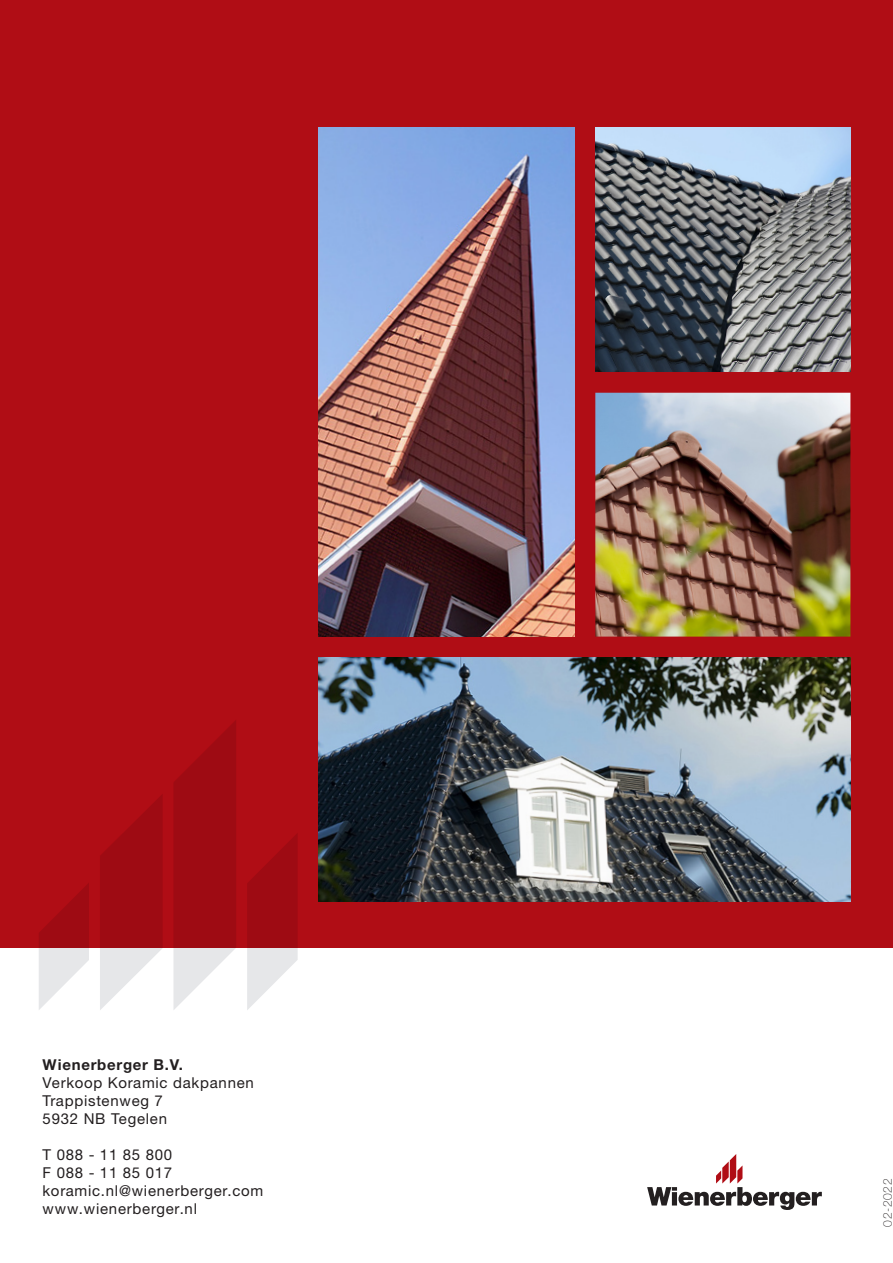
<style>
.page{position:relative;width:893px;height:1263px;background:#fff}
.page>*{position:absolute;margin:0;border:0;box-sizing:border-box;transform-origin:0 0}
.t1{font:15px "Helvetica Neue LTW1 G";letter-spacing:.05em;color:#231f20}
.t2{font:700 15px "Helvetica Neue LTW1 G";letter-spacing:.05em;color:#231f20}
.t3{font:100 12px "Helvetica Neue LTW1 G";letter-spacing:.05em;color:#231f20}
</style>
<div class="page">
<svg style="left:647px;top:1154px;width:175px;height:56px"></svg>
<div style="left:0;top:0;width:893px;height:947px;background:#b00d15"></div>
<svg style="left:247px;top:833px;width:51px;height:177px"></svg>
<svg style="left:39px;top:883px;width:50px;height:127px"></svg>
<svg style="left:100px;top:794px;width:63px;height:216px"></svg>
<svg style="left:173px;top:720px;width:63px;height:290px"></svg>
<img style="left:319px;top:128px;width:255px;height:509px">
<img style="left:595px;top:128px;width:255px;height:243px">
<img style="left:595px;top:393px;width:255px;height:244px">
<img style="left:319px;top:658px;width:531px;height:244px">
<p class="t2" style="left:43px;top:1055px;width:142px">Wienerberger B.V.</p>
<p class="t1" style="left:43px;top:1073px;width:213px">Verkoop Koramic dakpannen</p>
<p class="t1" style="left:43px;top:1091px;width:122px">Trappistenweg 7</p>
<p class="t1" style="left:43px;top:1109px;width:126px">5932 NB Tegelen</p>
<p class="t1" style="left:43px;top:1145px;width:131px">T 088 - 11 85 800</p>
<p class="t1" style="left:43px;top:1163px;width:131px">F 088 - 11 85 017</p>
<p class="t1" style="left:43px;top:1181px;width:222px">koramic.nl@wienerberger.com</p>
<p class="t1" style="left:43px;top:1199px;width:156px">www.wienerberger.nl</p>
<p class="t3" style="left:880px;top:1226px;width:49px;rotate:-90deg">02-2022</p>
</div>
